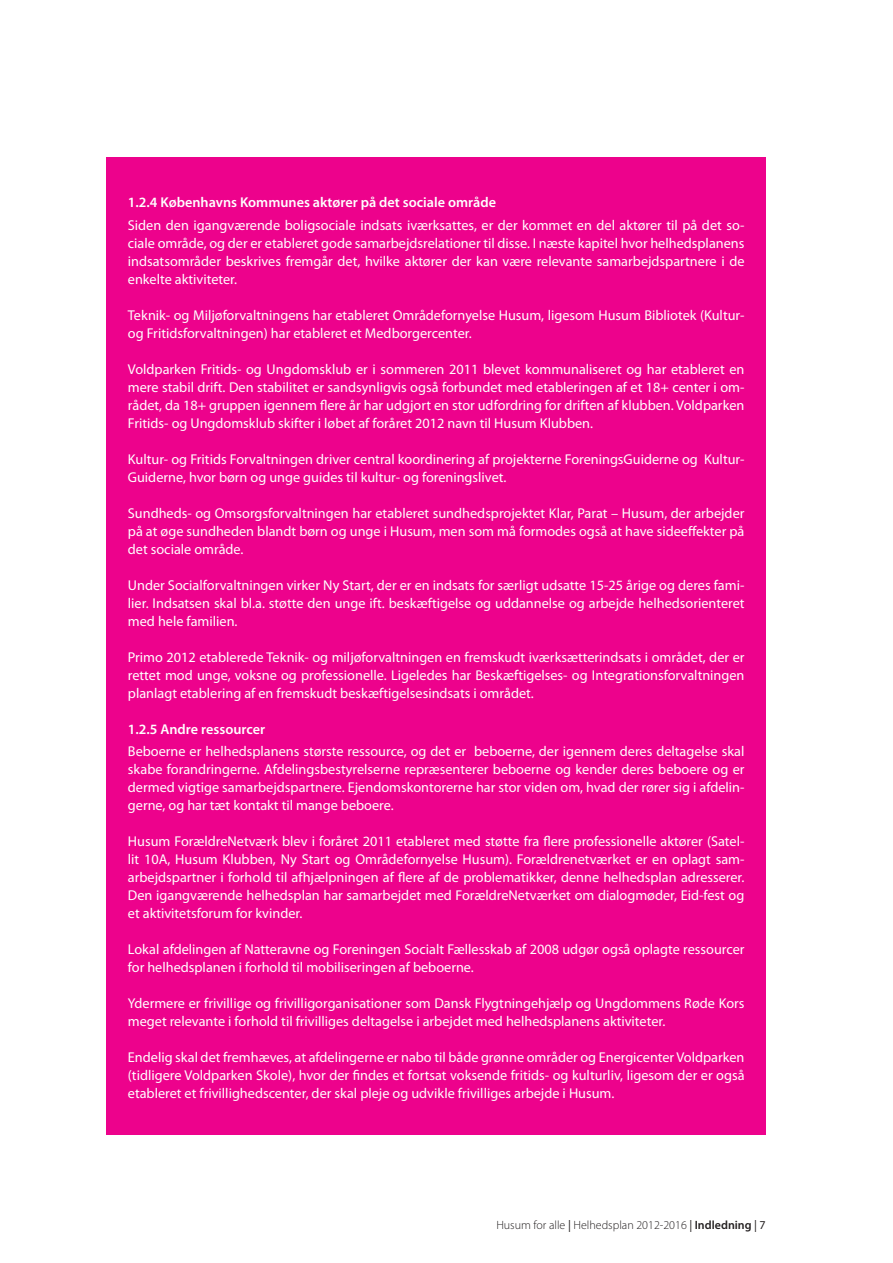
<style>
.page{position:relative;width:893px;height:1263px;background:#fff}
.page>*{position:absolute;margin:0;border:0;box-sizing:border-box;transform-origin:0 0}
.t1{font:14.25px/18px "Myriad Pro";color:#fff;text-align:justify}
.t2{font:600 14.25px "Myriad Pro";color:#fff}
.t3{font:300 12px "Myriad Pro";color:#231f20}
.s1{font-weight:400}
.s2{font-weight:600}
</style>
<div class="page">
<div style="left:107px;top:157px;width:659px;height:977px;background:#ed028c"></div>
<p class="t2" style="left:128px;top:197px;width:370px">1.2.4 Københavns Kommunes aktører på det sociale område</p>
<p class="t1" style="left:128px;top:216px;width:618px">Siden den igangværende boligsociale indsats iværksattes, er der kommet en del aktører til på det so&shy;ciale område, og der er etableret gode samarbejdsrelationer til disse. I næste kapitel hvor helhedsplanens indsatsområder beskrives fremgår det, hvilke aktører der kan være relevante samarbejdspartnere i de enkelte aktiviteter.</p>
<p class="t1" style="left:128px;top:306px;width:618px">Teknik- og Miljøforvaltningens har etableret Områdefornyelse Husum, ligesom Husum Bibliotek (Kultur&shy;og Fritidsforvaltningen) har etableret et Medborgercenter.</p>
<p class="t1" style="left:128px;top:360px;width:618px">Voldparken Fritids- og Ungdomsklub er i sommeren 2011 blevet kommunaliseret og har etableret en mere stabil drift. Den stabilitet er sandsynligvis også forbundet med etableringen af et 18+ center i om&shy;rådet, da 18+ gruppen igennem flere år har udgjort en stor udfordring for driften af klubben. Voldparken Fritids- og Ungdomsklub skifter i løbet af foråret 2012 navn til Husum Klubben.</p>
<p class="t1" style="left:128px;top:450px;width:618px">Kultur- og Fritids Forvaltningen driver central koordinering af projekterne ForeningsGuiderne og Kultur-<br>Guiderne, hvor børn og unge guides til kultur- og foreningslivet.</p>
<p class="t1" style="left:128px;top:504px;width:618px">Sundheds- og Omsorgsforvaltningen har etableret sundhedsprojektet Klar, Parat – Husum, der arbejder på at øge sundheden blandt børn og unge i Husum, men som må formodes også at have sideeffekter på det sociale område.</p>
<p class="t1" style="left:128px;top:576px;width:618px">Under Socialforvaltningen virker Ny Start, der er en indsats for særligt udsatte 15-25 årige og deres fami&shy;lier. Indsatsen skal bl.a. støtte den unge ift. beskæftigelse og uddannelse og arbejde helhedsorienteret med hele familien.</p>
<p class="t1" style="left:128px;top:648px;width:618px">Primo 2012 etablerede Teknik- og miljøforvaltningen en fremskudt iværksætterindsats i området, der er rettet mod unge, voksne og professionelle. Ligeledes har Beskæftigelses- og Integrationsforvaltningen planlagt etablering af en fremskudt beskæftigelsesindsats i området.</p>
<p class="t2" style="left:128px;top:723px;width:139px">1.2.5 Andre ressourcer</p>
<p class="t1" style="left:128px;top:742px;width:618px">Beboerne er helhedsplanens største ressource, og det er beboerne, der igennem deres deltagelse skal skabe forandringerne. Afdelingsbestyrelserne repræsenterer beboerne og kender deres beboere og er dermed vigtige samarbejdspartnere. Ejendomskontorerne har stor viden om, hvad der rører sig i afdelin&shy;gerne, og har tæt kontakt til mange beboere.</p>
<p class="t1" style="left:128px;top:832px;width:618px">Husum ForældreNetværk blev i foråret 2011 etableret med støtte fra flere professionelle aktører (Satel&shy;lit 10A, Husum Klubben, Ny Start og Områdefornyelse Husum). Forældrenetværket er en oplagt sam&shy;arbejdspartner i forhold til afhjælpningen af flere af de problematikker, denne helhedsplan adresserer.<br>Den igangværende helhedsplan har samarbejdet med ForældreNetværket om dialogmøder, Eid-fest og et aktivitetsforum for kvinder.</p>
<p class="t1" style="left:128px;top:940px;width:618px">Lokal afdelingen af Natteravne og Foreningen Socialt Fællesskab af 2008 udgør også oplagte ressourcer for helhedsplanen i forhold til mobiliseringen af beboerne.</p>
<p class="t1" style="left:128px;top:994px;width:618px">Ydermere er frivillige og frivilligorganisationer som Dansk Flygtningehjælp og Ungdommens Røde Kors meget relevante i forhold til frivilliges deltagelse i arbejdet med helhedsplanens aktiviteter.</p>
<p class="t1" style="left:128px;top:1048px;width:618px">Endelig skal det fremhæves, at afdelingerne er nabo til både grønne områder og Energicenter Voldparken (tidligere Voldparken Skole), hvor der findes et fortsat voksende fritids- og kulturliv, ligesom der er også etableret et frivillighedscenter, der skal pleje og udvikle frivilliges arbejde i Husum.</p>
<p class="t3" style="left:496px;top:1220px;width:271px">Husum for alle <span class="s1">|</span> Helhedsplan 2012-2016 <span class="s1">|</span> <span class="s2">Indledning</span> <span class="s1">| 7</span></p>
</div>
